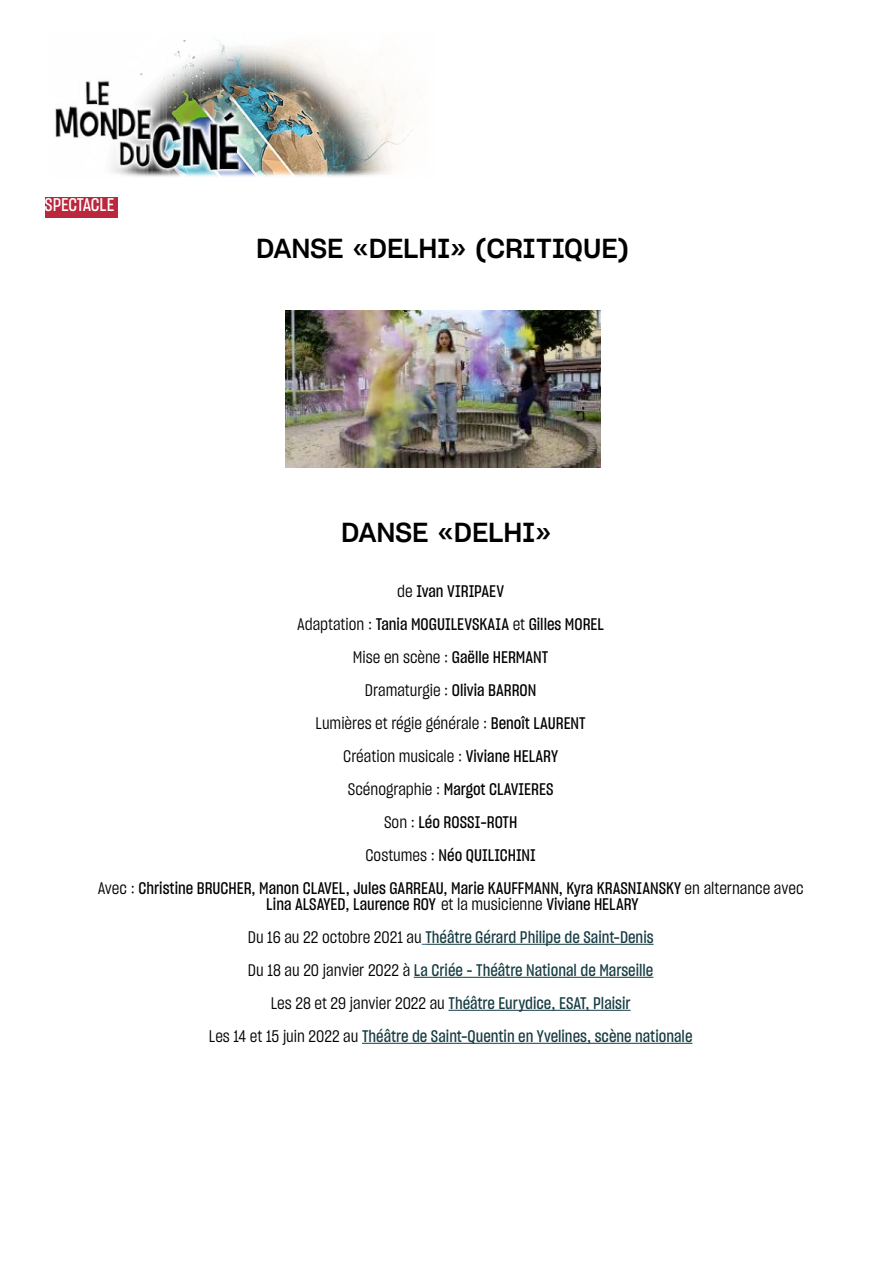
<style>
.page{position:relative;width:893px;height:1263px;background:#fff}
.page>*{position:absolute;margin:0;border:0;box-sizing:border-box;transform-origin:0 0}
.t1{font:27px "Sharp Grotesk Medium 20";color:#000}
.t2{font:18px "Sharp Grotesk Medium 15";letter-spacing:-.005em;color:#fff}
.t3{font:16.5px/33px "Sharp Grotesk Medium 15";color:#173c43;text-align:center}
.t4{font:16.5px/33px "Sharp Grotesk Medium 15";color:#010202;text-align:center}
.t5{font:16.5px/33px "Sharp Grotesk Book 15";color:#010202;text-align:center}
.s1{font-family:"Sharp Grotesk Book 15"}
.s2{font-family:"Sharp Grotesk Medium 15"}
.s3{color:#010202}
.s4{font-family:"Sharp Grotesk Book 15";color:#010202}
</style>
<div class="page">
<img style="left:55px;top:40px;width:358px;height:137px">
<div style="left:45px;top:197px;width:73px;height:21px;background:#bb283d"></div>
<img style="left:285px;top:310px;width:315px;height:158px">
<hr style="left:425px;top:944px;width:229px;height:1px;background:#173c43">
<hr style="left:414px;top:977px;width:239px;height:1px;background:#173c43">
<hr style="left:448px;top:1010px;width:183px;height:1px;background:#173c43">
<hr style="left:362px;top:1043px;width:330px;height:1px;background:#173c43">
<p class="t2" style="left:45px;top:192px;width:71px">SPECTACLE</p>
<h1 class="t1" style="left:256px;top:226px;width:374px">DANSE «DELHI» (CRITIQUE)</h1>
<h1 class="t1" style="left:341px;top:509px;width:212px">DANSE «DELHI»</h1>
<p class="t4" style="left:297px;top:573px;width:308px"><span class="s1">de</span> Ivan VIRIPAEV<br><span class="s1">Adaptation :</span> Tania MOGUILEVSKAIA <span class="s1">et</span> Gilles MOREL<br><span class="s1">Mise en scène :</span> Gaëlle HERMANT</p>
<p class="t5" style="left:316px;top:672px;width:272px">Dramaturgie : <span class="s2">Olivia BARRON<br></span>Lumières et régie générale : <span class="s2">Benoît LAURENT<br></span>Création musicale : <span class="s2">Viviane HELARY</span></p>
<p class="t4" style="left:98px;top:771px;width:707px"><span class="s1">Scénographie :</span> Margot CLAVIERES<br><span class="s1">Son :</span> Léo ROSSI-ROTH<br><span class="s1">Costumes :</span> Néo QUILICHINI<br><span class="s1">Avec :</span> Christine BRUCHER, Manon CLAVEL, Jules GARREAU, Marie KAUFFMANN, Kyra KRASNIANSKY <span class="s1">en alternance avec</span></p>
<p class="t3" style="left:209px;top:887px;width:485px"><span class="s3">Lina ALSAYED, Laurence ROY</span> <span class="s4">et la musicienne</span> <span class="s3">Viviane HELARY<br></span><span class="s4">Du 16 au 22 octobre 2021 au</span> Théâtre Gérard Philipe de Saint-Denis<br><span class="s4">Du 18 au 20 janvier 2022 à</span> La Criée – Théâtre National de Marseille<br><span class="s4">Les 28 et 29 janvier 2022 au</span> Théâtre Eurydice, ESAT, Plaisir<br><span class="s4">Les 14 et 15 juin 2022 au</span> Théâtre de Saint-Quentin en Yvelines, scène nationale</p>
</div>
